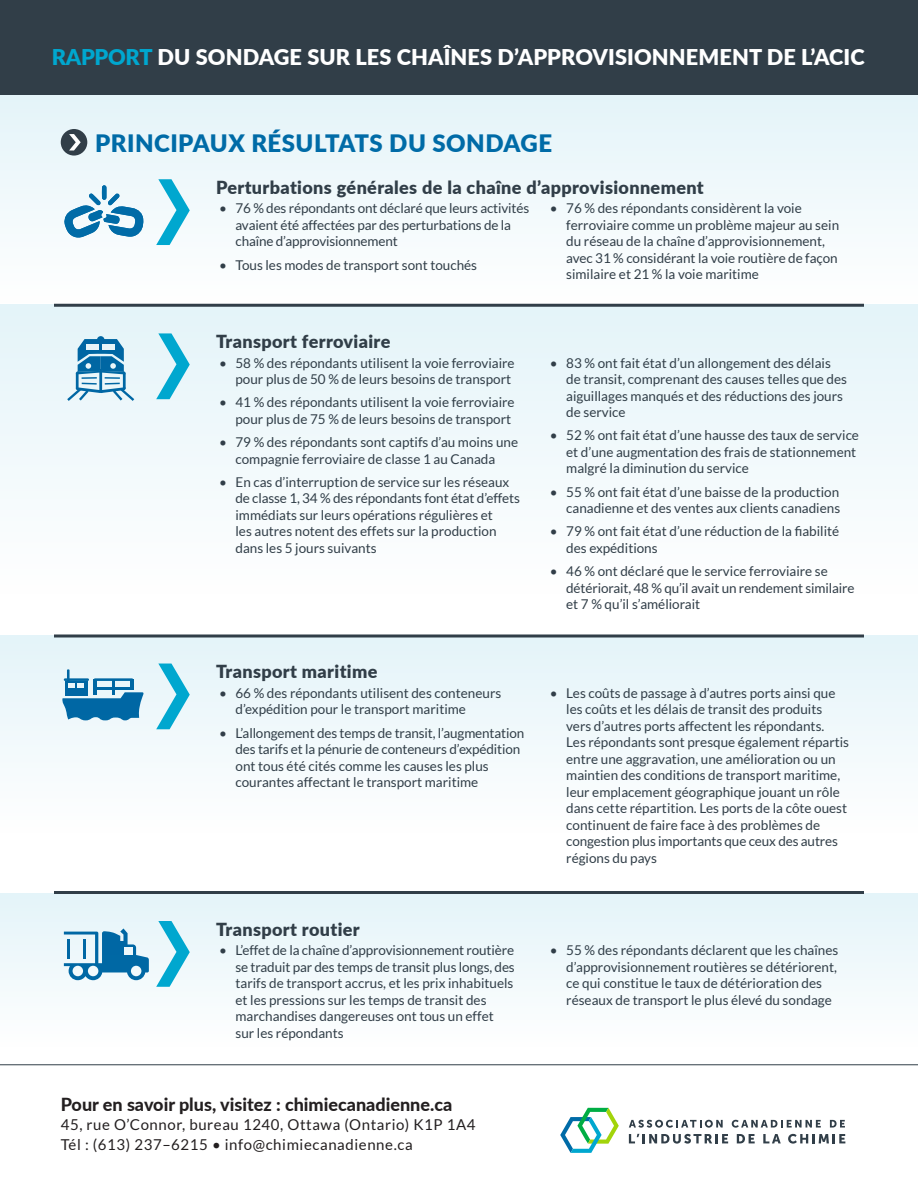
<style>
.page{position:relative;width:918px;height:1188px;background:#fff}
.page>*{position:absolute;margin:0;border:0;box-sizing:border-box;transform-origin:0 0}
.t1{font:900 24px "Lato";letter-spacing:.02em;color:#006ba7}
.t2{font:900 21.75px "Lato";letter-spacing:.005em;color:#fff}
.t3{font:900 18px "Lato";letter-spacing:.02em;color:#313e48}
.t4{font:800 18px "Lato";color:#231f20}
.t5{font:15px "Lato";letter-spacing:.04em;color:#231f20}
.t6{font:13.5px/16.5px "Lato";color:#313e48}
.s1{color:#00a7cf}
</style>
<div class="page">
<div style="left:0;top:304px;width:918px;height:290px;background:linear-gradient(to right,#f2f9fc,#f1f9fb)"></div>
<div style="left:0;top:93px;width:918px;height:209px;background:linear-gradient(to right,#f1f9fb,#f1f9fc)"></div>
<div style="left:0;top:0;width:918px;height:95px;background:#313e48"></div>
<div style="left:61px;top:129px;width:26px;height:27px;background:#313e48;border-radius:50%"></div>
<svg style="left:69px;top:134px;width:12px;height:17px"></svg>
<svg style="left:64px;top:185px;width:80px;height:54px"></svg>
<svg style="left:97px;top:336px;width:8px;height:8px"></svg>
<svg style="left:67px;top:339px;width:67px;height:62px"></svg>
<div style="left:87px;top:345px;width:12px;height:5px;background:#e7f5f9"></div>
<div style="left:103px;top:345px;width:12px;height:5px;background:#e7f5f9"></div>
<svg style="left:156px;top:179px;width:34px;height:66px"></svg>
<svg style="left:156px;top:333px;width:34px;height:66px"></svg>
<div style="left:0;top:636px;width:918px;height:197px;background:linear-gradient(to right,#f2f9fc,#f1f9fb)"></div>
<svg style="left:62px;top:669px;width:82px;height:51px"></svg>
<hr style="left:96px;top:687px;width:37px;height:3px;background:#006ba7">
<svg style="left:156px;top:664px;width:34px;height:65px"></svg>
<div style="left:0;top:893px;width:918px;height:154px;background:linear-gradient(to right,#f2f9fc,#f1f9fb)"></div>
<svg style="left:64px;top:928px;width:85px;height:52px"></svg>
<hr style="left:67px;top:939px;width:3px;height:19px;background:#006ba7">
<hr style="left:83px;top:939px;width:3px;height:19px;background:#006ba7">
<svg style="left:73px;top:966px;width:10px;height:10px"></svg>
<svg style="left:88px;top:966px;width:10px;height:10px"></svg>
<svg style="left:131px;top:966px;width:10px;height:10px"></svg>
<div style="left:124px;top:947px;width:9px;height:7px;background:#edf8fb"></div>
<svg style="left:156px;top:921px;width:34px;height:66px"></svg>
<hr style="left:54px;top:304px;width:810px;height:3px;background:#313e48">
<hr style="left:54px;top:634px;width:810px;height:3px;background:#313e48">
<hr style="left:54px;top:891px;width:810px;height:3px;background:#313e48">
<hr style="left:0;top:1064px;width:918px;height:1px;background:#313e48">
<svg style="left:629px;top:1120px;width:94px;height:8px"></svg>
<svg style="left:732px;top:1120px;width:89px;height:8px"></svg>
<svg style="left:830px;top:1120px;width:15px;height:8px"></svg>
<svg style="left:629px;top:1134px;width:99px;height:10px"></svg>
<svg style="left:737px;top:1134px;width:18px;height:9px"></svg>
<svg style="left:763px;top:1134px;width:18px;height:9px"></svg>
<svg style="left:788px;top:1134px;width:57px;height:10px"></svg>
<svg style="left:560px;top:1108px;width:59px;height:45px"></svg>
<p class="t2" style="left:52px;top:41px;width:814px"><span class="s1">RAPPORT</span> DU SONDAGE SUR LES CHAÎNES D’APPROVISIONNEMENT DE L’ACIC</p>
<p class="t1" style="left:95px;top:125px;width:459px">PRINCIPAUX RÉSULTATS DU SONDAGE</p>
<p class="t3" style="left:216px;top:174px;width:489px">Perturbations générales de la chaîne d’approvisionnement</p>
<p class="t6" style="left:236px;top:200px;width:295px;text-indent:-16px">• 76 % des répondants ont déclaré que leurs activités avaient été affectées par des perturbations de la chaîne d’approvisionnement</p>
<p class="t6" style="left:219px;top:257px;width:260px">• Tous les modes de transport sont touchés</p>
<p class="t6" style="left:566px;top:200px;width:274px;text-indent:-16px">• 76 % des répondants considèrent la voie ferroviaire comme un problème majeur au sein du réseau de la chaîne d’approvisionnement, avec 31 % considérant la voie routière de façon similaire et 21 % la voie maritime</p>
<p class="t3" style="left:216px;top:328px;width:176px">Transport ferroviaire</p>
<p class="t6" style="left:219px;top:354px;width:297px;text-align:right">• 58 % des répondants utilisent la voie ferroviaire pour plus de 50 % de leurs besoins de transport</p>
<p class="t6" style="left:219px;top:394px;width:297px;text-align:right">• 41 % des répondants utilisent la voie ferroviaire pour plus de 75 % de leurs besoins de transport</p>
<p class="t6" style="left:219px;top:434px;width:301px;text-align:center">• 79 % des répondants sont captifs d’au moins une compagnie ferroviaire de classe 1 au Canada</p>
<p class="t6" style="left:236px;top:474px;width:286px;text-indent:-16px">• En cas d’interruption de service sur les réseaux de classe 1, 34 % des répondants font état d’effets immédiats sur leurs opérations régulières et<br>les autres notent des effets sur la production dans les 5 jours suivants</p>
<p class="t3" style="left:216px;top:658px;width:163px">Transport maritime</p>
<p class="t6" style="left:236px;top:685px;width:267px;text-indent:-16px">• 66 % des répondants utilisent des conteneurs d’expédition pour le transport maritime</p>
<p class="t6" style="left:236px;top:724px;width:290px;text-indent:-16px">• L’allongement des temps de transit, l’augmentation des tarifs et la pénurie de conteneurs d’expédition ont tous été cités comme les causes les plus courantes affectant le transport maritime</p>
<p class="t6" style="left:566px;top:354px;width:282px;text-indent:-16px">• 83 % ont fait état d’un allongement des délais de transit, comprenant des causes telles que des aiguillages manqués et des réductions des jours de service</p>
<p class="t6" style="left:566px;top:427px;width:294px;text-indent:-16px">• 52 % ont fait état d’une hausse des taux de service et d’une augmentation des frais de stationnement malgré la diminution du service</p>
<p class="t6" style="left:550px;top:483px;width:292px;text-align:right">• 55 % ont fait état d’une baisse de la production canadienne et des ventes aux clients canadiens</p>
<p class="t6" style="left:566px;top:523px;width:274px;text-indent:-16px">• 79 % ont fait état d’une réduction de la fiabilité des expéditions</p>
<p class="t6" style="left:566px;top:563px;width:290px;text-indent:-16px">• 46 % ont déclaré que le service ferroviaire se détériorait, 48 % qu’il avait un rendement similaire et 7 % qu’il s’améliorait</p>
<p class="t6" style="left:566px;top:685px;width:284px;text-indent:-16px">• Les coûts de passage à d’autres ports ainsi que les coûts et les délais de transit des produits vers d’autres ports affectent les répondants.<br>Les répondants sont presque également répartis entre une aggravation, une amélioration ou un maintien des conditions de transport maritime, leur emplacement géographique jouant un rôle dans cette répartition. Les ports de la côte ouest continuent de faire face à des problèmes de congestion plus importants que ceux des autres régions du pays</p>
<p class="t3" style="left:216px;top:915px;width:145px">Transport routier</p>
<p class="t6" style="left:236px;top:942px;width:281px;text-indent:-16px">• L’effet de la chaîne d’approvisionnement routière se traduit par des temps de transit plus longs, des tarifs de transport accrus, et les prix inhabituels et les pressions sur les temps de transit des marchandises dangereuses ont tous un effet sur les répondants</p>
<p class="t6" style="left:566px;top:942px;width:274px;text-indent:-16px">• 55 % des répondants déclarent que les chaînes d’approvisionnement routières se détériorent, ce qui constitue le taux de détérioration des réseaux de transport le plus élevé du sondage</p>
<p class="t4" style="left:61px;top:1091px;width:393px">Pour en savoir plus, visitez : chimiecanadienne.ca</p>
<p class="t5" style="left:61px;top:1117px;width:416px">45, rue O’Connor, bureau 1240, Ottawa (Ontario) K1P 1A4</p>
<p class="t5" style="left:61px;top:1136px;width:353px">Tél : (613) 237–6215 • info@chimiecanadienne.ca</p>
</div>
